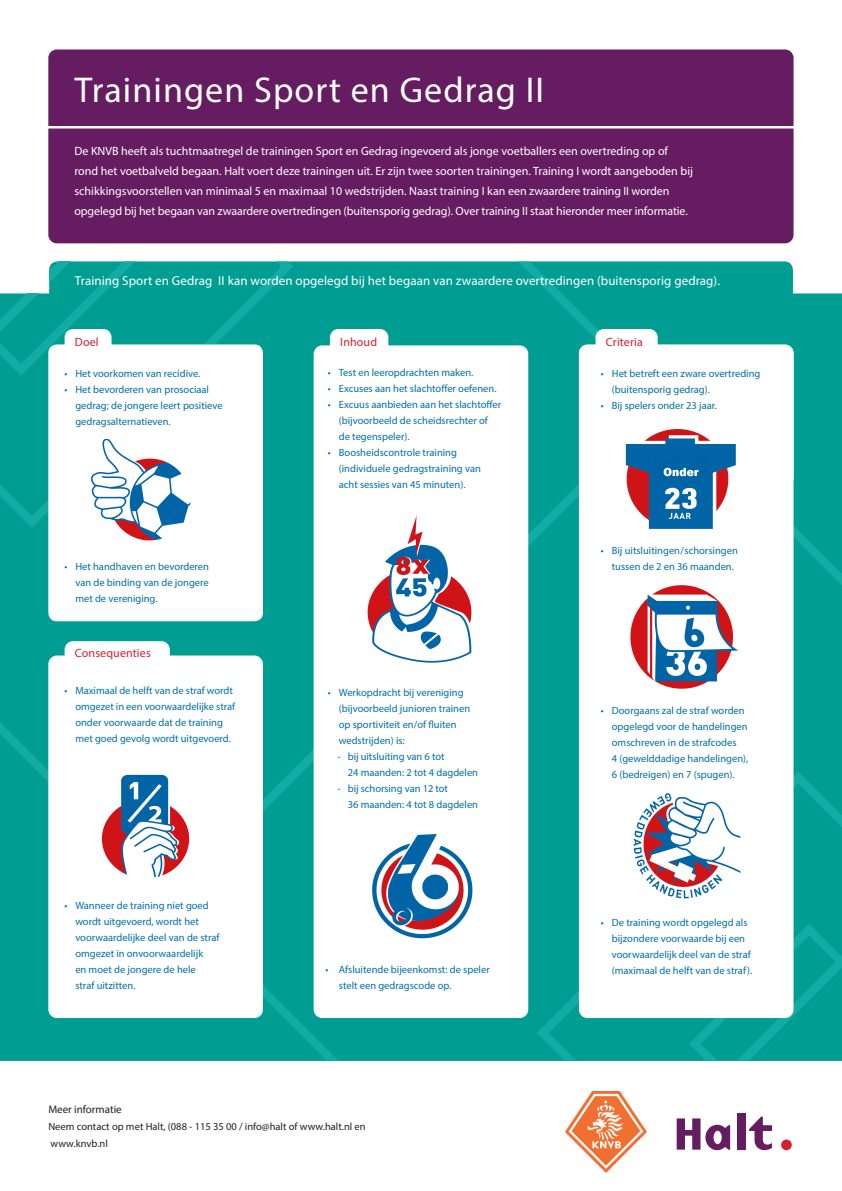
<style>
.page{position:relative;width:842px;height:1191px;background:#fff}
.page>*{position:absolute;margin:0;border:0;box-sizing:border-box;transform-origin:0 0}
.t1{font:36px "Myriad Pro";letter-spacing:.03em;color:#fff}
.t2{font:13px "Myriad Pro";letter-spacing:.005em;color:#fff}
.t3{font:12px/20px "Myriad Pro";color:#fff}
.t4{font:12px "Myriad Pro";letter-spacing:.01em;color:#d41f2d}
.t5{font:11px "Myriad Pro";color:#231f20}
.t6{font:10.5px/16px "Myriad Pro";color:#006fa7}
.t7{font:10.5px/17px "Myriad Pro";color:#231f20}
</style>
<div class="page">
<div style="left:48px;top:49px;width:745px;height:194px;background:#651c60;border-radius:8px"></div>
<div style="left:0;top:261px;width:842px;height:800px;background:#009e92"></div>
<div style="left:161px;top:393px;width:418px;height:515px;background:#009e92"></div>
<svg style="left:531px;top:765px;width:311px;height:296px;background:#029f93"></svg>
<div style="left:0;top:261px;width:299px;height:273px;background:#009e92"></div>
<svg style="left:683px;top:917px;width:159px;height:144px;background:#04a195"></svg>
<svg style="left:0;top:261px;width:147px;height:120px;background:#25ada3"></svg>
<hr style="left:36px;top:126px;width:770px;height:2px;background:#fff">
<img style="left:565px;top:1091px;width:82px;height:82px">
<svg style="left:48px;top:329px;width:215px;height:292px"></svg>
<div style="left:48px;top:655px;width:215px;height:363px;background:#fff;border-radius:8px"></div>
<div style="left:65px;top:641px;width:105px;height:28px;background:#fff;border-radius:8px"></div>
<svg style="left:677px;top:1118px;width:53px;height:32px"></svg>
<div style="left:737px;top:1113px;width:8px;height:36px;background:#651c60"></div>
<svg style="left:749px;top:1116px;width:23px;height:34px"></svg>
<div style="left:781px;top:1139px;width:11px;height:11px;background:#d41f2d;border-radius:50%"></div>
<div style="left:579px;top:345px;width:214px;height:673px;background:#fff;border-radius:8px"></div>
<div style="left:595px;top:329px;width:63px;height:28px;background:#fff;border-radius:8px"></div>
<div style="left:314px;top:345px;width:214px;height:673px;background:#fff;border-radius:8px"></div>
<div style="left:330px;top:329px;width:58px;height:28px;background:#fff;border-radius:8px"></div>
<img style="left:75px;top:439px;width:130px;height:110px">
<img style="left:367px;top:516px;width:105px;height:147px">
<img style="left:625px;top:429px;width:111px;height:100px">
<img style="left:630px;top:585px;width:109px;height:103px">
<img style="left:633px;top:793px;width:108px;height:106px">
<img style="left:372px;top:834px;width:101px;height:105px">
<img style="left:101px;top:774px;width:89px;height:102px">
<p class="t1" style="left:74px;top:67px;width:471px">Trainingen Sport en Gedrag II</p>
<p class="t3" style="left:74px;top:141px;width:595px">De KNVB heeft als tuchtmaatregel de trainingen Sport en Gedrag ingevoerd als jonge voetballers een overtreding op of</p>
<p class="t3" style="left:74px;top:161px;width:620px">rond het voetbalveld begaan. Halt voert deze trainingen uit. Er zijn twee soorten trainingen. Training I wordt aangeboden bij</p>
<p class="t3" style="left:74px;top:181px;width:615px">schikkingsvoorstellen van minimaal 5 en maximaal 10 wedstrijden. Naast training I kan een zwaardere training II worden opgelegd bij het begaan van zwaardere overtredingen (buitensporig gedrag). Over training II staat hieronder meer informatie.</p>
<p class="t2" style="left:75px;top:273px;width:647px">Training Sport en Gedrag II kan worden opgelegd bij het begaan van zwaardere overtredingen (buitensporig gedrag).</p>
<p class="t4" style="left:75px;top:335px;width:25px">Doel</p>
<p class="t6" style="left:64px;top:366px;width:137px">• Het voorkomen van recidive.</p>
<p class="t6" style="left:75px;top:382px;width:149px;text-indent:-11px">• Het bevorderen van prosociaal gedrag; de jongere leert positieve gedragsalternatieven.</p>
<p class="t6" style="left:75px;top:558px;width:135px;text-align:justify;text-indent:-11px">• Het handhaven en bevorderen van de binding van de jongere met de vereniging.</p>
<p class="t4" style="left:75px;top:645px;width:77px">Consequenties</p>
<p class="t6" style="left:75px;top:682px;width:161px;text-indent:-11px">• Maximaal de helft van de straf wordt omgezet in een voorwaardelijke straf onder voorwaarde dat de training met goed gevolg wordt uitgevoerd.</p>
<p class="t6" style="left:75px;top:897px;width:146px;text-indent:-11px">• Wanneer de training niet goed wordt uitgevoerd, wordt het voorwaardelijke deel van de straf omgezet in onvoorwaardelijk<br>en moet de jongere de hele<br>straf uitzitten.</p>
<p class="t4" style="left:340px;top:335px;width:38px">Inhoud</p>
<p class="t6" style="left:328px;top:364px;width:147px">• Test en leeropdrachten maken.</p>
<p class="t6" style="left:328px;top:380px;width:170px">• Excuses aan het slachtoffer oefenen.</p>
<p class="t6" style="left:328px;top:396px;width:175px;text-align:center">• Excuus aanbieden aan het slachtoffer (bijvoorbeeld de scheidsrechter of</p>
<p class="t6" style="left:339px;top:428px;width:72px">de tegenspeler).</p>
<p class="t6" style="left:339px;top:444px;width:144px;text-indent:-11px">• Boosheidscontrole training (individuele gedragstraining van acht sessies van 45 minuten).</p>
<p class="t6" style="left:339px;top:684px;width:133px;text-indent:-11px">• Werkopdracht bij vereniging (bijvoorbeeld junioren trainen op sportiviteit en/of fluiten wedstrijden) is:</p>
<p class="t6" style="left:348px;top:748px;width:132px;text-indent:-10px">- bij uitsluiting van 6 tot<br>24 maanden: 2 tot 4 dagdelen</p>
<p class="t6" style="left:348px;top:780px;width:132px;text-indent:-10px">- bij schorsing van 12 tot<br>36 maanden: 4 tot 8 dagdelen</p>
<p class="t6" style="left:339px;top:961px;width:152px;text-indent:-13px">• Afsluitende bijeenkomst: de speler stelt een gedragscode op.</p>
<p class="t5" style="left:48px;top:1102px;width:75px">Meer informatie</p>
<p class="t7" style="left:48px;top:1118px;width:319px">Neem contact op met Halt, (088 - 115 35 00 / info@halt of www.halt.nl en www.knvb.nl</p>
<p class="t4" style="left:606px;top:335px;width:39px">Criteria</p>
<p class="t6" style="left:612px;top:366px;width:150px;text-indent:-11px">• Het betreft een zware overtreding (buitensporig gedrag).</p>
<p class="t6" style="left:601px;top:398px;width:117px">• Bij spelers onder 23 jaar.</p>
<p class="t6" style="left:612px;top:542px;width:127px;text-indent:-11px">• Bij uitsluitingen/schorsingen tussen de 2 en 36 maanden.</p>
<p class="t6" style="left:612px;top:702px;width:138px;text-indent:-11px">• Doorgaans zal de straf worden opgelegd voor de handelingen omschreven in de strafcodes<br>4 (gewelddadige handelingen),<br>6 (bedreigen) en 7 (spugen).</p>
<p class="t6" style="left:612px;top:914px;width:142px;text-indent:-11px">• De training wordt opgelegd als bijzondere voorwaarde bij een voorwaardelijk deel van de straf (maximaal de helft van de straf).</p>
</div>
